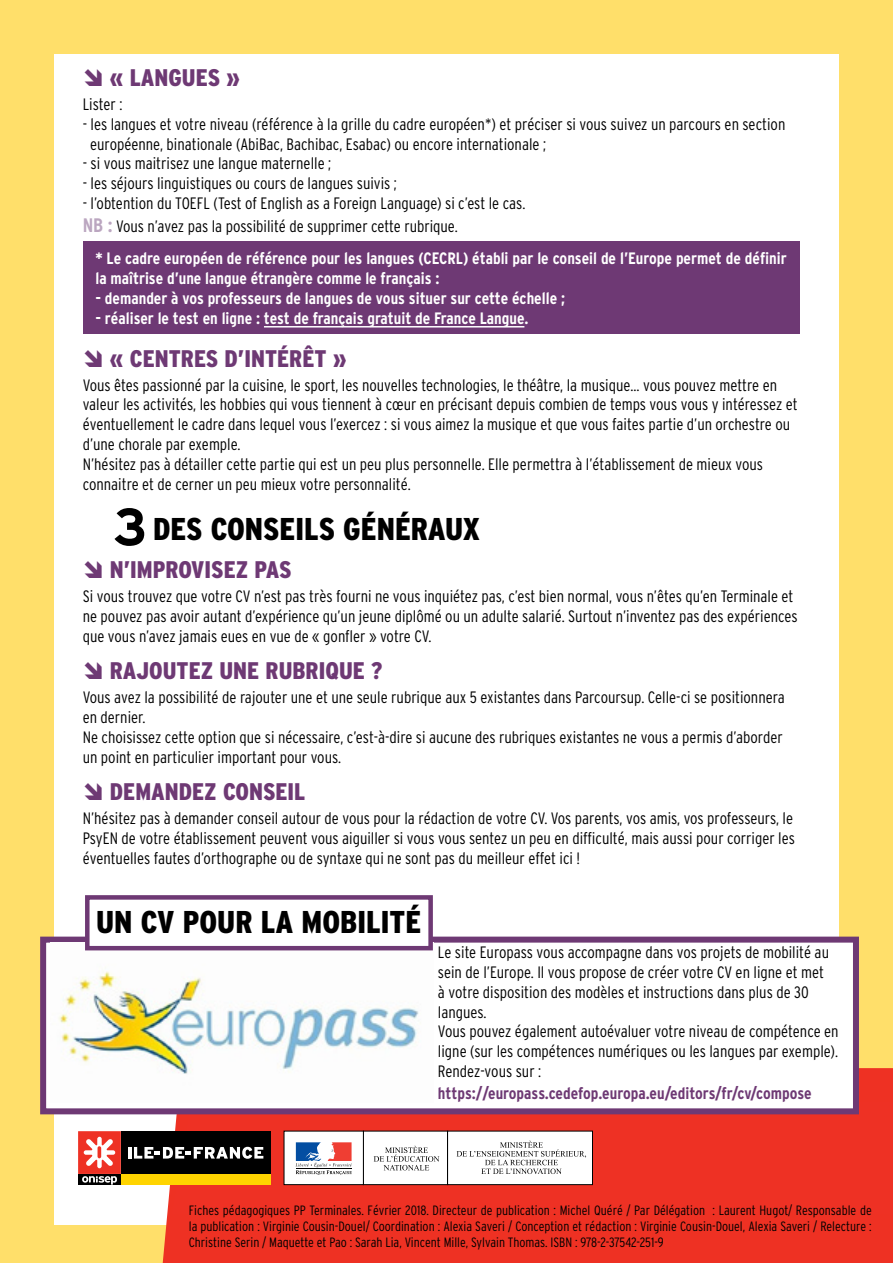
<style>
.page{position:relative;width:893px;height:1263px;background:#ffdf6a}
.page>*{position:absolute;margin:0;border:0;box-sizing:border-box;transform-origin:0 0}
.variable{font:700 52.5px "Interstate";color:#000}
.variable-2{font:900 condensed 31.5px "Interstate";color:#000}
.titre_doc{font:900 condensed 31.5px "Interstate";color:#000}
.t1{font:900 condensed 24px "Interstate";color:#6e3974}
.texte_courant_gras{font:300 condensed 16.5px/19.8px "Interstate";color:#000}
.variable-3{font:700 condensed 16.5px/19.8px "Interstate";color:#fff}
.texte_courant_gras-2{font:700 condensed 16.5px/22.5px "Interstate";color:#6e3974}
.variable-4{font:300 condensed 13.5px/16.2px "Interstate";color:#000;text-align:justify}
.s1{font-weight:700;font-size:19.5px;color:#bba6c0}
.s2{font-weight:300;color:#000}
</style>
<div class="page">
<div style="left:54px;top:54px;width:785px;height:1170px;background:#fff"></div>
<div style="left:163px;top:1068px;width:730px;height:195px;background:#ee3123"></div>
<div style="left:172px;top:1102px;width:721px;height:112px;background:#ee3124"></div>
<div style="left:284px;top:1131px;width:79px;height:53px;background:#fff"></div>
<div style="left:284px;top:1131px;width:80px;height:54px;border:1px solid #000"></div>
<div style="left:363px;top:1131px;width:85px;height:53px;background:#fff"></div>
<div style="left:363px;top:1131px;width:85px;height:54px;border:1px solid #000"></div>
<svg style="left:295px;top:1142px;width:57px;height:33px"></svg>
<hr style="left:296px;top:1168px;width:55px;height:1px;background:#000">
<div style="left:448px;top:1131px;width:144px;height:53px;background:#fff"></div>
<div style="left:447px;top:1131px;width:146px;height:54px;border:1px solid #000"></div>
<svg style="left:457px;top:1141px;width:129px;height:33px"></svg>
<svg style="left:374px;top:1146px;width:65px;height:24px"></svg>
<div style="left:78px;top:1174px;width:43px;height:10px;background:#000"></div>
<div style="left:121px;top:1131px;width:149px;height:43px;background:#000"></div>
<div style="left:121px;top:1174px;width:149px;height:10px;background:#ffd400"></div>
<div style="left:78px;top:1131px;width:43px;height:43px;background:#ee3124"></div>
<svg style="left:84px;top:1137px;width:31px;height:31px"></svg>
<svg style="left:82px;top:1176px;width:35px;height:8px"></svg>
<svg style="left:128px;top:1147px;width:135px;height:12px"></svg>
<div style="left:40px;top:936px;width:819px;height:178px;background:#fff;border:6px solid #6e3974"></div>
<img style="left:58px;top:950px;width:375px;height:124px">
<div style="left:83px;top:241px;width:716px;height:93px;background:#6e3974"></div>
<hr style="left:264px;top:326px;width:260px;height:1px;background:#fff">
<div style="left:85px;top:895px;width:348px;height:55px;background:#fff;border:4px solid #6e3974"></div>
<p class="t1" style="left:110px;top:63px;width:132px">« LANGUES »</p>
<p class="texte_courant_gras" style="left:83px;top:94px;width:41px">Lister :</p>
<p class="texte_courant_gras" style="left:90px;top:114px;width:697px;text-indent:-8px">- les langues et votre niveau (référence à la grille du cadre européen*) et préciser si vous suivez un parcours en section européenne, binationale (AbiBac, Bachibac, Esabac) ou encore internationale ;</p>
<p class="texte_courant_gras" style="left:83px;top:154px;width:250px">- si vous maitrisez une langue maternelle ;</p>
<p class="texte_courant_gras" style="left:83px;top:173px;width:316px">- les séjours linguistiques ou cours de langues suivis ;</p>
<p class="texte_courant_gras" style="left:83px;top:193px;width:444px">- l’obtention du TOEFL (Test of English as a Foreign Language) si c’est le cas.</p>
<p class="texte_courant_gras" style="left:83px;top:217px;width:377px"><span class="s1">NB :</span> Vous n’avez pas la possibilité de supprimer cette rubrique.</p>
<p class="variable-3" style="left:95px;top:248px;width:693px">* Le cadre européen de référence pour les langues (CECRL) établi par le conseil de l’Europe permet de définir la maîtrise d’une langue étrangère comme le français :</p>
<p class="variable-3" style="left:95px;top:288px;width:471px">- demander à vos professeurs de langues de vous situer sur cette échelle ;</p>
<p class="variable-3" style="left:95px;top:308px;width:434px">- réaliser le test en ligne : test de français gratuit de France Langue.</p>
<p class="t1" style="left:110px;top:344px;width:238px">« CENTRES D’INTÉRÊT »</p>
<p class="texte_courant_gras" style="left:83px;top:375px;width:716px">Vous êtes passionné par la cuisine, le sport, les nouvelles technologies, le théâtre, la musique… vous pouvez mettre en valeur les activités, les hobbies qui vous tiennent à cœur en précisant depuis combien de temps vous vous y intéressez et éventuellement le cadre dans lequel vous l’exercez : si vous aimez la musique et que vous faites partie d’un orchestre ou d’une chorale par exemple.</p>
<p class="texte_courant_gras" style="left:83px;top:454px;width:682px">N’hésitez pas à détailler cette partie qui est un peu plus personnelle. Elle permettra à l’établissement de mieux vous connaitre et de cerner un peu mieux votre personnalité.</p>
<p class="variable" style="left:113px;top:495px;width:35px">3</p>
<p class="variable-2" style="left:153px;top:510px;width:329px">DES CONSEILS GÉNÉRAUX</p>
<p class="t1" style="left:110px;top:555px;width:183px">N’IMPROVISEZ PAS</p>
<p class="texte_courant_gras" style="left:83px;top:587px;width:716px">Si vous trouvez que votre CV n’est pas très fourni ne vous inquiétez pas, c’est bien normal, vous n’êtes qu’en Terminale et ne pouvez pas avoir autant d’expérience qu’un jeune diplômé ou un adulte salarié. Surtout n’inventez pas des expériences que vous n’avez jamais eues en vue de « gonfler » votre CV.</p>
<p class="t1" style="left:110px;top:656px;width:274px">RAJOUTEZ UNE RUBRIQUE ?</p>
<p class="texte_courant_gras" style="left:83px;top:688px;width:704px">Vous avez la possibilité de rajouter une et une seule rubrique aux 5 existantes dans Parcoursup. Celle-ci se positionnera en dernier.</p>
<p class="texte_courant_gras" style="left:83px;top:727px;width:701px">Ne choisissez cette option que si nécessaire, c’est-à-dire si aucune des rubriques existantes ne vous a permis d’aborder un point en particulier important pour vous.</p>
<p class="t1" style="left:110px;top:777px;width:197px">DEMANDEZ CONSEIL</p>
<p class="texte_courant_gras" style="left:83px;top:808px;width:714px;text-align:justify">N’hésitez pas à demander conseil autour de vous pour la rédaction de votre CV. Vos parents, vos amis, vos professeurs, le PsyEN de votre établissement peuvent vous aiguiller si vous vous sentez un peu en difficulté, mais aussi pour corriger les éventuelles fautes d’orthographe ou de syntaxe qui ne sont pas du meilleur effet ici !</p>
<p class="titre_doc" style="left:96px;top:903px;width:327px">UN CV POUR LA MOBILITÉ</p>
<p class="texte_courant_gras" style="left:438px;top:942px;width:393px">Le site Europass vous accompagne dans vos projets de mobilité au sein de l’Europe. Il vous propose de créer votre CV en ligne et met à votre disposition des modèles et instructions dans plus de 30 langues.</p>
<p class="texte_courant_gras" style="left:438px;top:1021px;width:402px">Vous pouvez également autoévaluer votre niveau de compétence en ligne (sur les compétences numériques ou les langues par exemple).</p>
<p class="texte_courant_gras-2" style="left:438px;top:1060px;width:375px"><span class="s2">Rendez-vous sur : </span>https://europass.cedefop.europa.eu/editors/fr/cv/compose</p>
<p class="variable-4" style="left:189px;top:1202px;width:684px">Fiches pédagogiques PP Terminales. Février 2018. Directeur de publication : Michel Quéré / Par Délégation : Laurent Hugot/ Responsable de la publication : Virginie Cousin-Douel/ Coordination : Alexia Saveri / Conception et rédaction : Virginie Cousin-Douel, Alexia Saveri / Relecture :<br>Christine Serin / Maquette et Pao : Sarah Lia, Vincent Mille, Sylvain Thomas. ISBN : 978-2-37542-251-9</p>
</div>
